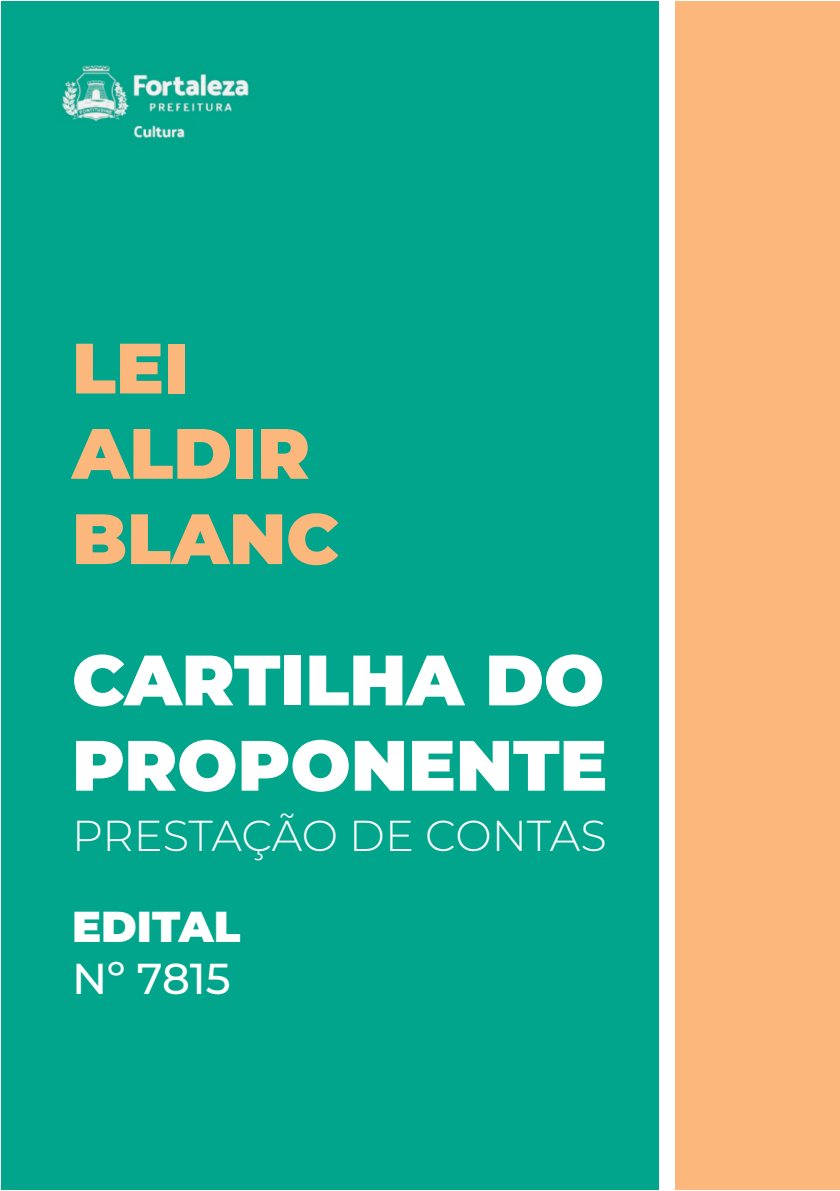
<style>
.page{position:relative;width:840px;height:1191px;background:#fff}
.page>*{position:absolute;margin:0;border:0;box-sizing:border-box;transform-origin:0 0}
.t1{font:900 71px/85.2px "Montserrat";color:#fff}
.t2{font:900 71px/85.2px "Montserrat";color:#fbb77c}
.t3{font:300 43.2px "Montserrat";letter-spacing:-.01em;color:#fff}
.t4{font:900 43.2px "Montserrat";color:#fff}
.t5{font:500 43.2px "Montserrat";color:#fff}
</style>
<div class="page">
<div style="left:1px;top:1px;width:657px;height:1189px;background:#00a58b"></div>
<div style="left:675px;top:1px;width:164px;height:1189px;background:#fbb77c"></div>
<img style="left:61px;top:65px;width:188px;height:74px">
<p class="t2" style="left:72px;top:321px;width:268px">LEI<br>ALDIR<br>BLANC</p>
<p class="t1" style="left:72px;top:633px;width:536px">CARTILHA DO<br>PROPONENTE</p>
<p class="t3" style="left:72px;top:806px;width:536px">PRESTAÇÃO DE CONTAS</p>
<p class="t4" style="left:72px;top:894px;width:170px">EDITAL</p>
<p class="t5" style="left:72px;top:949px;width:160px">Nº 7815</p>
</div>
